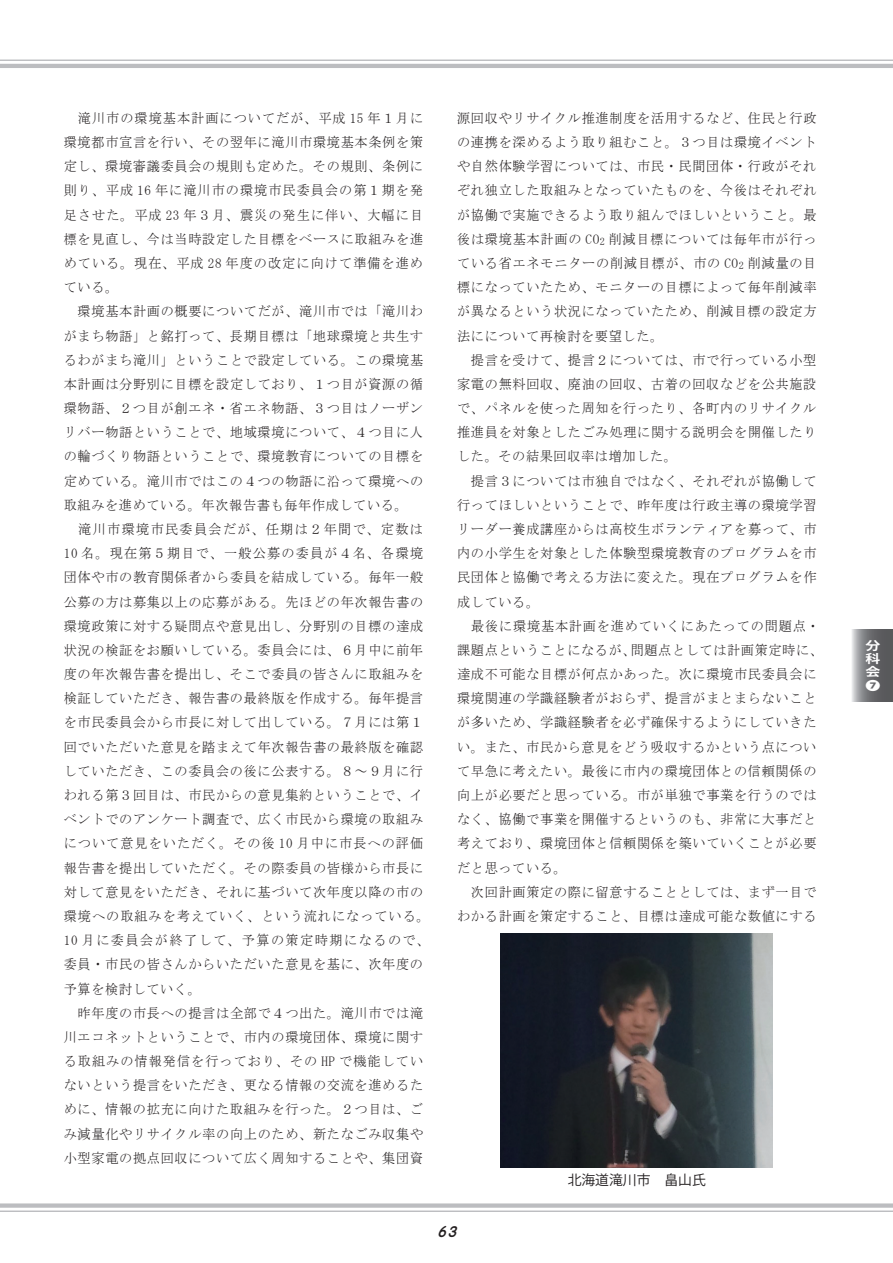
<style>
.page{position:relative;width:893px;height:1263px;background:#fff}
.page>*{position:absolute;margin:0;border:0;box-sizing:border-box;transform-origin:0 0}
.t1{font:13.8px/24.2px "MS Mincho";letter-spacing:.055em;color:#231f20;scale:.95 1}
.t2{font:13.8px "Koz Go Pro";color:#231f20}
.t3{font:italic 800 13.8px "ARR Gothic F1";color:#231f20}
.t4{font:700 11.85px/13px "Koz Go Pro";color:#fff;text-align:justify;scale:1.25 1}
.s1{font-size:10.65px}
</style>
<div class="page">
<div style="left:0;top:1203px;width:893px;height:5px;background:#bcbdc0"></div>
<hr style="left:0;top:1210px;width:893px;height:2px;background:#bcbdc0">
<hr style="left:0;top:60px;width:893px;height:1px;background:#bcbdc0">
<hr style="left:0;top:64px;width:893px;height:4px;background:#bcbdc0">
<svg style="left:852px;top:629px;width:41px;height:73px;background:#78797c"></svg>
<img style="left:501px;top:934px;width:272px;height:233px">
<p class="t1" style="left:64px;top:106px;width:387px">　滝川市の環境基本計画についてだが、平成 15 年１月に環境都市宣言を行い、その翌年に滝川市環境基本条例を策定し、環境審議委員会の規則も定めた。その規則、条例に則り、平成 16 年に滝川市の環境市民委員会の第１期を発足させた。平成 23 年３月、震災の発生に伴い、大幅に目標を見直し、今は当時設定した目標をベースに取組みを進めている。現在、平成 28 年度の改定に向けて準備を進めている。<br>　環境基本計画の概要についてだが、滝川市では「滝川わがまち物語」と銘打って、長期目標は「地球環境と共生するわがまち滝川」ということで設定している。この環境基本計画は分野別に目標を設定しており、１つ目が資源の循環物語、２つ目が創エネ・省エネ物語、３つ目はノーザンリバー物語ということで、地域環境について、４つ目に人の輪づくり物語ということで、環境教育についての目標を定めている。滝川市ではこの４つの物語に沿って環境への取組みを進めている。年次報告書も毎年作成している。<br>　滝川市環境市民委員会だが、任期は２年間で、定数は<br>10 名。現在第５期目で、一般公募の委員が４名、各環境団体や市の教育関係者から委員を結成している。毎年一般公募の方は募集以上の応募がある。先ほどの年次報告書の環境政策に対する疑問点や意見出し、分野別の目標の達成状況の検証をお願いしている。委員会には、６月中に前年度の年次報告書を提出し、そこで委員の皆さんに取組みを検証していただき、報告書の最終版を作成する。毎年提言を市民委員会から市長に対して出している。７月には第１回でいただいた意見を踏まえて年次報告書の最終版を確認していただき、この委員会の後に公表する。８～９月に行われる第３回目は、市民からの意見集約ということで、イベントでのアンケート調査で、広く市民から環境の取組みについて意見をいただく。その後 10 月中に市長への評価報告書を提出していただく。その際委員の皆様から市長に対して意見をいただき、それに基づいて次年度以降の市の環境への取組みを考えていく、という流れになっている。<br>10 月に委員会が終了して、予算の策定時期になるので、委員・市民の皆さんからいただいた意見を基に、次年度の予算を検討していく。<br>　昨年度の市長への提言は全部で４つ出た。滝川市では滝川エコネットということで、市内の環境団体、環境に関する取組みの情報発信を行っており、その HP で機能していないという提言をいただき、更なる情報の交流を進めるために、情報の拡充に向けた取組みを行った。２つ目は、ごみ減量化やリサイクル率の向上のため、新たなごみ収集や小型家電の拠点回収について広く周知することや、集団資</p>
<p class="t1" style="left:457px;top:106px;width:387px">源回収やリサイクル推進制度を活用するなど、住民と行政の連携を深めるよう取り組むこと。３つ目は環境イベントや自然体験学習については、市民・民間団体・行政がそれぞれ独立した取組みとなっていたものを、今後はそれぞれが協働で実施できるよう取り組んでほしいということ。最後は環境基本計画の CO<span class="s1">2</span> 削減目標については毎年市が行っている省エネモニターの削減目標が、市の CO<span class="s1">2</span> 削減量の目標になっていたため、モニターの目標によって毎年削減率が異なるという状況になっていたため、削減目標の設定方法にについて再検討を要望した。<br>　提言を受けて、提言２については、市で行っている小型家電の無料回収、廃油の回収、古着の回収などを公共施設で、パネルを使った周知を行ったり、各町内のリサイクル推進員を対象としたごみ処理に関する説明会を開催したりした。その結果回収率は増加した。<br>　提言３については市独自ではなく、それぞれが協働して行ってほしいということで、昨年度は行政主導の環境学習リーダー養成講座からは高校生ボランティアを募って、市内の小学生を対象とした体験型環境教育のプログラムを市民団体と協働で考える方法に変えた。現在プログラムを作成している。<br>　最後に環境基本計画を進めていくにあたっての問題点・課題点ということになるが、問題点としては計画策定時に、達成不可能な目標が何点かあった。次に環境市民委員会に環境関連の学識経験者がおらず、提言がまとまらないことが多いため、学識経験者を必ず確保するようにしていきたい。また、市民から意見をどう吸収するかという点について早急に考えたい。最後に市内の環境団体との信頼関係の向上が必要だと思っている。市が単独で事業を行うのではなく、協働で事業を開催するというのも、非常に大事だと考えており、環境団体と信頼関係を築いていくことが必要だと思っている。<br>　次回計画策定の際に留意することとしては、まず一目でわかる計画を策定すること、目標は達成可能な数値にする</p>
<p class="t2" style="left:568px;top:1171px;width:140px">北海道滝川市　畠山氏</p>
<p class="t3" style="left:437px;top:1225px;width:24px">63</p>
<p class="t4" style="left:865px;top:640px;width:13px">分科会</p>
<p class="t4" style="left:865px;top:680px;width:13px">❼</p>
</div>
